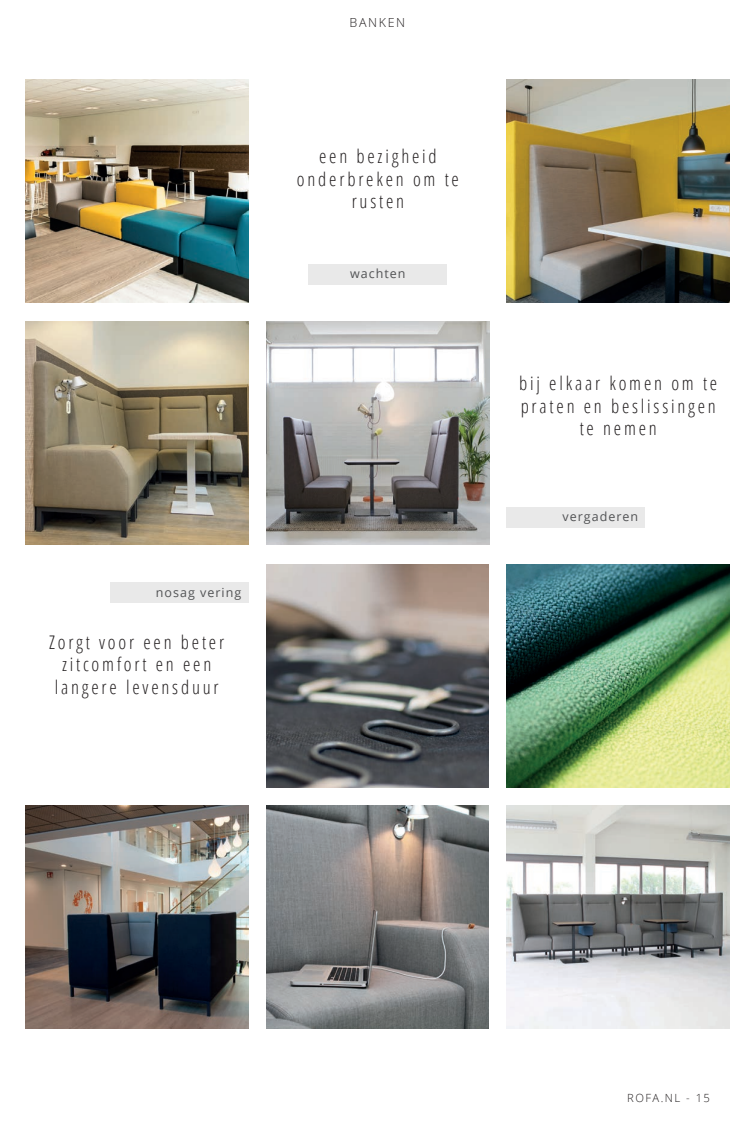
<style>
.page{position:relative;width:755px;height:1124px;background:#fff}
.page>*{position:absolute;margin:0;border:0;box-sizing:border-box;transform-origin:0 0}
.t1{font:300 18.75px/22.5px "Open Sans Condensed";letter-spacing:.15em;color:#231f20;text-align:center}
.t2{font:12.5px "Open Sans";letter-spacing:.08em;color:#525355}
.t3{font:300 12.5px "Open Sans";letter-spacing:.13em;color:#231f20}
.t4{font:300 11.25px "Open Sans";letter-spacing:.13em;color:#231f20}
</style>
<div class="page">
<img style="left:25px;top:79px;width:223px;height:223px">
<img style="left:506px;top:79px;width:223px;height:223px">
<img style="left:25px;top:322px;width:223px;height:222px">
<img style="left:266px;top:322px;width:223px;height:222px">
<img style="left:506px;top:564px;width:223px;height:223px">
<img style="left:266px;top:564px;width:223px;height:223px">
<img style="left:26px;top:805px;width:222px;height:223px">
<img style="left:507px;top:805px;width:222px;height:223px">
<div style="left:309px;top:264px;width:138px;height:20px;background:#e9e9e9"></div>
<div style="left:507px;top:506px;width:138px;height:21px;background:#e9e9e9"></div>
<div style="left:110px;top:582px;width:138px;height:21px;background:#e9e9e9"></div>
<img style="left:266px;top:805px;width:223px;height:223px">
<p class="t3" style="left:350px;top:14px;width:57px">BANKEN</p>
<p class="t1" style="left:297px;top:144px;width:164px">een bezigheid onderbreken om te rusten</p>
<p class="t2" style="left:350px;top:265px;width:57px">wachten</p>
<p class="t2" style="left:156px;top:583px;width:87px">nosag vering</p>
<p class="t1" style="left:49px;top:630px;width:177px">Zorgt voor een beter zitcomfort en een langere levensduur</p>
<p class="t1" style="left:519px;top:371px;width:199px">bij elkaar komen om te praten en beslissingen te nemen</p>
<p class="t2" style="left:562px;top:508px;width:77px">vergaderen</p>
<p class="t4" style="left:627px;top:1089px;width:84px">ROFA.NL - 15</p>
</div>
